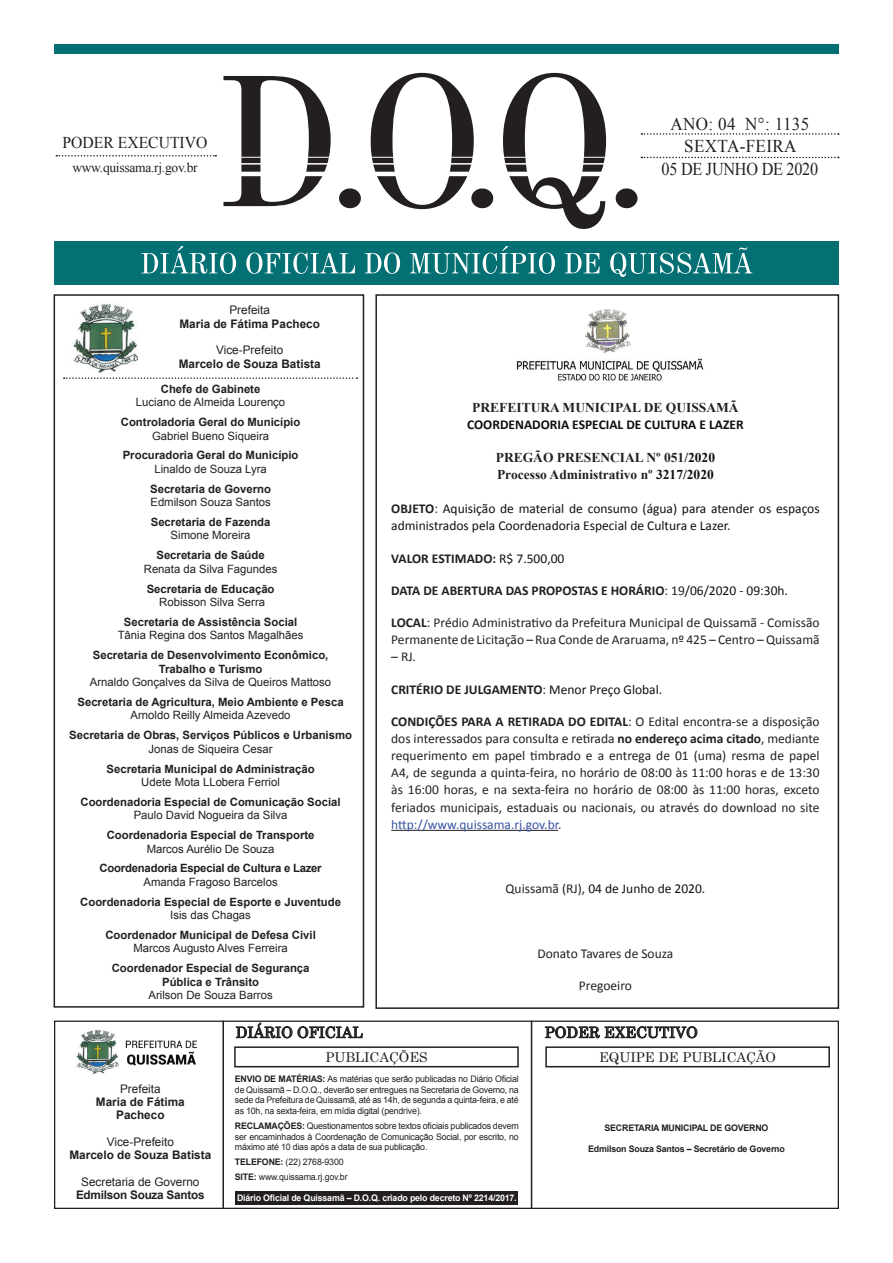
<style>
.page{position:relative;width:893px;height:1263px;background:#fff}
.page>*{position:absolute;margin:0;border:0;box-sizing:border-box;transform-origin:0 0}
.t1{font:18px/22.5px "Times New Roman";color:#231f20;text-align:center;scale:.95 1}
.t2{font:16.5px "Times New Roman";color:#231f20;scale:.95 1}
.t3{font:15px "Century";color:#231f20}
.t4{font:13.5px/17.2px "Calibri";color:#231f20}
.t5{font:13.5px/17.2px "Calibri";color:#0e100e}
.t6{font:700 13.5px "Calibri";color:#231f20}
.t7{font:700 13.5px/17.2px "Times New Roman";color:#231f20}
.t8{font:700 13.5px "Calibri";color:#0e100e}
.t9{font:13.5px "Century";color:#231f20}
.t10{font:13.5px "Times New Roman";letter-spacing:-.02em;color:#231f20}
.t11{font:700 11.85px/13.4px "Arial";color:#231f20;text-align:center}
.t12{font:11.85px "Arial";color:#231f20}
.t13{font:700 11.85px "Arial";letter-spacing:-.02em;color:#231f20}
.t14{font:700 11.4px/13.5px "Arial";color:#231f20;text-align:center}
.t15{font:11.4px "Arial";color:#231f20}
.t16{font:700 11.4px "Arial";letter-spacing:-.02em;color:#231f20}
.t17{font:9px/10.5px "Arial";letter-spacing:-.02em;color:#231f20;text-align:justify}
.t18{font:700 9px "Arial";letter-spacing:-.02em;color:#231f20}
.t19{font:700 9px "Arial";letter-spacing:-.02em;color:#fff}
.s1{color:#0e100e}
.s2{font-weight:700;color:#231f20}
.s3{color:#231f20}
.s4{font-weight:400;color:#0e100e}
.s5{font-weight:400}
.s6{font-weight:700}
.s7{color:#3853a3}
</style>
<div class="page">
<div style="left:54px;top:242px;width:785px;height:43px;background:#047073"></div>
<svg style="left:141px;top:246px;width:611px;height:31px"></svg>
<svg style="left:641px;top:133px;width:198px;height:2px"></svg>
<svg style="left:56px;top:155px;width:160px;height:2px"></svg>
<svg style="left:641px;top:157px;width:198px;height:1px"></svg>
<svg style="left:223px;top:73px;width:414px;height:156px"></svg>
<hr style="left:233px;top:172px;width:387px;height:4px;background:#fff">
<hr style="left:233px;top:163px;width:387px;height:2px;background:#fff">
<hr style="left:233px;top:157px;width:387px;height:1px;background:#fff">
<div style="left:236px;top:1191px;width:282px;height:13px;background:#231f20"></div>
<img style="left:63px;top:304px;width:75px;height:74px">
<div style="left:54px;top:294px;width:310px;height:714px;border:2px solid #231f20"></div>
<div style="left:375px;top:294px;width:464px;height:715px;border:2px solid #231f20"></div>
<svg style="left:64px;top:377px;width:293px;height:2px"></svg>
<div style="left:54px;top:1020px;width:785px;height:189px;border:1px solid #231f20"></div>
<svg style="left:235px;top:1022px;width:128px;height:17px"></svg>
<svg style="left:544px;top:1026px;width:154px;height:13px"></svg>
<div style="left:234px;top:1046px;width:285px;height:21px;border:2px solid #231f20"></div>
<div style="left:545px;top:1046px;width:285px;height:21px;border:2px solid #231f20"></div>
<hr style="left:531px;top:1020px;width:1px;height:189px;background:#231f20">
<hr style="left:222px;top:1020px;width:2px;height:189px;background:#231f20">
<div style="left:54px;top:44px;width:785px;height:9px;background:#047073"></div>
<img style="left:76px;top:1030px;width:43px;height:44px">
<img style="left:125px;top:1040px;width:72px;height:26px">
<img style="left:516px;top:309px;width:188px;height:72px">
<hr style="left:391px;top:830px;width:167px;height:1px;background:#231f20">
<p class="t2" style="left:63px;top:131px;width:154px">PODER EXECUTIVO</p>
<p class="t10" style="left:72px;top:158px;width:127px">www.quissama.rj.gov.br</p>
<h1 class="t1" style="left:661px;top:112px;width:166px">ANO: 04 N°: 1135 sexta-FEIRA<br>05 DE junho DE 2020</h1>
<p class="t12" style="left:229px;top:303px;width:42px">Prefeita</p>
<p class="t11" style="left:179px;top:317px;width:142px">Maria de Fátima Pacheco</p>
<p class="t12" style="left:216px;top:342px;width:69px">Vice-Prefeito</p>
<p class="t11" style="left:179px;top:357px;width:143px">Marcelo de Souza Batista</p>
<p class="t14" style="left:161px;top:382px;width:101px">Chefe de Gabinete</p>
<p class="t15" style="left:136px;top:395px;width:151px">Luciano de Almeida Lourenço</p>
<p class="t14" style="left:121px;top:416px;width:181px">Controladoria Geral do Município</p>
<p class="t15" style="left:152px;top:428px;width:119px">Gabriel Bueno Siqueira</p>
<p class="t14" style="left:123px;top:449px;width:177px">Procuradoria Geral do Município</p>
<p class="t15" style="left:154px;top:461px;width:114px">Linaldo de Souza Lyra</p>
<p class="t14" style="left:150px;top:482px;width:122px">Secretaria de Governo</p>
<p class="t15" style="left:150px;top:495px;width:122px">Edmilson Souza Santos</p>
<p class="t14" style="left:151px;top:515px;width:121px">Secretaria de Fazenda</p>
<p class="t15" style="left:171px;top:528px;width:81px">Simone Moreira</p>
<p class="t14" style="left:156px;top:549px;width:110px">Secretaria de Saúde</p>
<p class="t15" style="left:144px;top:561px;width:135px">Renata da Silva Fagundes</p>
<p class="t14" style="left:147px;top:582px;width:129px">Secretaria de Educação</p>
<p class="t15" style="left:159px;top:594px;width:107px">Robisson Silva Serra</p>
<p class="t14" style="left:124px;top:615px;width:175px">Secretaria de Assistência Social</p>
<p class="t15" style="left:118px;top:628px;width:187px">Tânia Regina dos Santos Magalhães</p>
<p class="t14" style="left:93px;top:649px;width:237px">Secretaria de Desenvolvimento Econômico,<br>Trabalho e Turismo</p>
<p class="t15" style="left:90px;top:675px;width:243px">Arnaldo Gonçalves da Silva de Queiros Mattoso</p>
<p class="t14" style="left:77px;top:695px;width:268px">Secretaria de Agricultura, Meio Ambiente e Pesca</p>
<p class="t15" style="left:131px;top:708px;width:162px">Arnoldo Reilly Almeida Azevedo</p>
<p class="t14" style="left:69px;top:729px;width:284px">Secretaria de Obras, Serviços Públicos e Urbanismo</p>
<p class="t15" style="left:149px;top:741px;width:126px">Jonas de Siqueira Cesar</p>
<p class="t14" style="left:107px;top:762px;width:210px">Secretaria Municipal de Administração</p>
<p class="t15" style="left:141px;top:774px;width:140px">Udete Mota LLobera Ferriol</p>
<p class="t14" style="left:81px;top:795px;width:262px">Coordenadoria Especial de Comunicação Social</p>
<p class="t15" style="left:134px;top:808px;width:155px">Paulo David Nogueira da Silva</p>
<p class="t14" style="left:107px;top:829px;width:209px">Coordenadoria Especial de Transporte</p>
<p class="t15" style="left:147px;top:841px;width:129px">Marcos Aurélio De Souza</p>
<p class="t16" style="left:100px;top:861px;width:224px">Coordenadoria Especial de Cultura e Lazer</p>
<p class="t15" style="left:144px;top:874px;width:136px">Amanda Fragoso Barcelos</p>
<p class="t14" style="left:80px;top:895px;width:262px">Coordenadoria Especial de Esporte e Juventude</p>
<p class="t15" style="left:170px;top:908px;width:82px">Isis das Chagas</p>
<p class="t14" style="left:105px;top:928px;width:212px">Coordenador Municipal de Defesa Civil</p>
<p class="t15" style="left:133px;top:941px;width:156px">Marcos Augusto Alves Ferreira</p>
<p class="t14" style="left:112px;top:962px;width:199px">Coordenador Especial de Segurança<br>Pública e Trânsito</p>
<p class="t15" style="left:149px;top:988px;width:126px">Arilson De Souza Barros</p>
<p class="t7" style="left:472px;top:399px;width:268px">PREFEITURA MUNICIPAL DE QUISSAMÃ</p>
<p class="t8" style="left:467px;top:417px;width:278px">COORDENADORIA ESPECIAL DE CULTURA E LAZER</p>
<p class="t7" style="left:496px;top:448px;width:221px">PREGÃO PRESENCIAL Nº 051<span class="s1">/2020<br></span>Processo Administrativo nº <span class="s1">3217/2020</span></p>
<p class="t5" style="left:391px;top:499px;width:430px"><span class="s2">OBJETO</span><span class="s3">:</span> Aquisição de material de consumo (água) para atender os espaços administrados pela Coordenadoria Especial de Cultura e Lazer.</p>
<p class="t6" style="left:391px;top:550px;width:175px">VALOR ESTIMADO: <span class="s4">R$ 7.500,00</span></p>
<p class="t6" style="left:391px;top:582px;width:398px">DATA DE ABERTURA DAS PROPOSTAS E HORÁRIO<span class="s5">: 19</span><span class="s4">/06/2020 - 09:30h.</span></p>
<p class="t4" style="left:391px;top:613px;width:430px"><span class="s6">LOCAL</span>: Prédio Administrativo da Prefeitura Municipal de Quissamã - Comissão<br>Permanente de Licitação – Rua Conde de Araruama, nº 425 – Centro – Quissamã</p>
<p class="t4" style="left:391px;top:648px;width:26px">– RJ.</p>
<p class="t6" style="left:391px;top:681px;width:273px">CRITÉRIO DE JULGAMENTO<span class="s5">:</span> <span class="s4">Menor Preço Global.</span></p>
<p class="t4" style="left:391px;top:712px;width:430px;text-align:justify"><span class="s6">CONDIÇÕES PARA A RETIRADA DO EDITAL</span>: O Edital encontra-se a disposição dos interessados para consulta e retirada <span class="s6">no endereço acima citado</span>, mediante requerimento em papel timbrado e a entrega de 01 (uma) resma de papel A4, de segunda a quinta-feira, no horário de 08:00 às 11:00 horas e de 13:30 às 16:00 horas, e na sexta-feira no horário de 08:00 às 11:00 horas, exceto feriados municipais, estaduais ou nacionais, ou através do download no site <span class="s7">http://www.quissama.rj.gov.br</span>.</p>
<p class="t5" style="left:505px;top:879px;width:201px"><span class="s3">Quissamã (RJ),</span> 04 de Junho de 2020.</p>
<p class="t4" style="left:537px;top:944px;width:137px">Donato Tavares de Souza</p>
<p class="t4" style="left:579px;top:976px;width:55px">Pregoeiro</p>
<p class="t12" style="left:120px;top:1081px;width:42px">Prefeita</p>
<p class="t11" style="left:96px;top:1095px;width:90px">Maria de Fátima<br>Pacheco</p>
<p class="t12" style="left:107px;top:1134px;width:69px">Vice-Prefeito</p>
<p class="t11" style="left:69px;top:1149px;width:143px">Marcelo de Souza Batista</p>
<p class="t12" style="left:81px;top:1174px;width:120px">Secretaria de Governo</p>
<p class="t13" style="left:76px;top:1187px;width:130px">Edmilson Souza Santos</p>
<p class="t3" style="left:236px;top:1020px;width:128px">DIÁRIO OFICIAL</p>
<p class="t3" style="left:545px;top:1020px;width:155px">PODER EXECUTIVO</p>
<p class="t9" style="left:325px;top:1046px;width:104px">PUBLICAÇÕES</p>
<p class="t9" style="left:599px;top:1046px;width:178px">EQUIPE DE PUBLICAÇÃO</p>
<p class="t17" style="left:235px;top:1074px;width:285px"><span class="s6">ENVIO DE MATÉRIAS:</span> As matérias que serão publicadas no Diário Oficial de Quissamã – D.O.Q., deverão ser entregues na Secretaria de Governo, na sede da Prefeitura de Quissamã, até as 14h, de segunda a quinta-feira, e até as 10h, na sexta-feira, em mídia digital (pendrive).</p>
<p class="t17" style="left:235px;top:1121px;width:285px"><span class="s6">RECLAMAÇÕES:</span> Questionamentos sobre textos oficiais publicados devem ser encaminhados à Coordenação de Comunicação Social, por escrito, no máximo até 10 dias após a data de sua publicação.</p>
<p class="t17" style="left:235px;top:1154px;width:114px;line-height:15px"><span class="s6">TELEFONE:</span> (22) 2768-9300<br><span class="s6">SITE:</span> www.quissama.rj.gov.br</p>
<p class="t19" style="left:237px;top:1192px;width:281px">Diário Oficial de Quissamã – D.O.Q. criado pelo decreto Nº 2214/2017.</p>
<p class="t18" style="left:605px;top:1122px;width:165px">SECRETARIA MUNICIPAL DE GOVERNO</p>
<p class="t18" style="left:588px;top:1143px;width:198px">Edmilson Souza Santos – Secretário de Governo</p>
</div>
